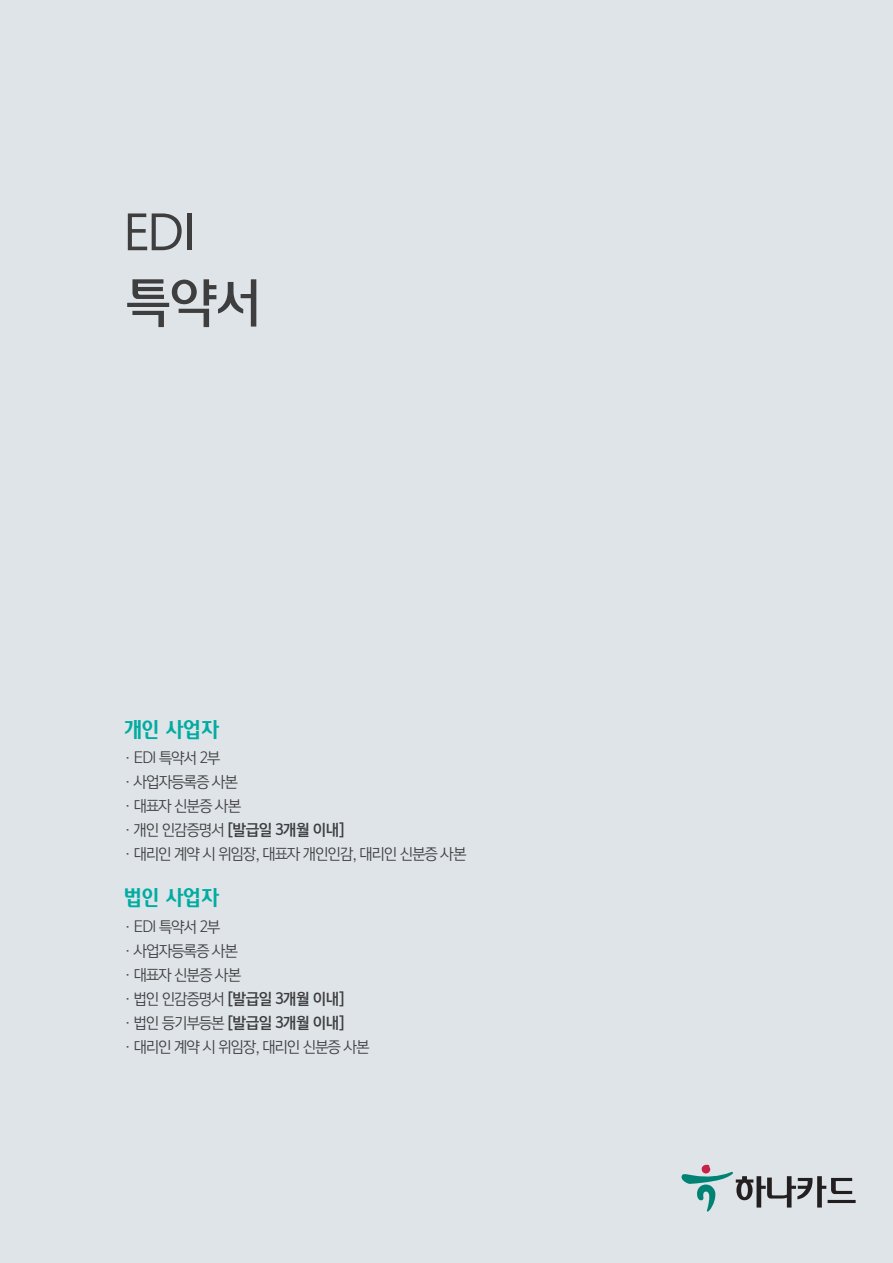
<style>
.page{position:relative;width:893px;height:1263px;background:#dfe4e8}
.page>*{position:absolute;margin:0;border:0;box-sizing:border-box;transform-origin:0 0}
.t1{font:52.5px "Hana L";color:#3e3e3f}
.t2{font:52.5px "Hana M";color:#3e3e3f}
.t3{font:21px "Hana 2 B";letter-spacing:-.01em;color:#00aca2;scale:.95 1}
.t4{font:15px/24px "Hana Gothic Pro 745";letter-spacing:-.05em;color:#3e3e3f;scale:.96 1}
.t5{font:15px/24px "Hana Gothic Pro 775";letter-spacing:-.05em;color:#3e3e3f;scale:.96 1}
.s1{font-family:"Hana Gothic Pro 745"}
</style>
<div class="page">
<svg style="left:681px;top:1165px;width:175px;height:47px"></svg>
<h1 class="t1" style="left:125px;top:198px;width:72px">EDI</h1>
<h1 class="t2" style="left:125px;top:267px;width:140px">특약서</h1>
<h2 class="t3" style="left:125px;top:716px;width:101px">개인 사업자</h2>
<p class="t4" style="left:125px;top:746px;width:123px">· EDI 특약서 2부<br>· 사업자등록증 사본 · 대표자 신분증 사본</p>
<p class="t5" style="left:125px;top:818px;width:231px"><span class="s1">· 개인 인감증명서</span> [발급일 3개월 이내]</p>
<p class="t4" style="left:125px;top:842px;width:358px">· 대리인 계약 시 위임장, 대표자 개인인감, 대리인 신분증 사본</p>
<h2 class="t3" style="left:125px;top:884px;width:101px">법인 사업자</h2>
<p class="t4" style="left:125px;top:914px;width:123px">· EDI 특약서 2부<br>· 사업자등록증 사본 · 대표자 신분증 사본</p>
<p class="t5" style="left:125px;top:986px;width:231px"><span class="s1">· 법인 인감증명서</span> [발급일 3개월 이내] <span class="s1">· 법인 등기부등본</span> [발급일 3개월 이내]</p>
<p class="t4" style="left:125px;top:1034px;width:257px">· 대리인 계약 시 위임장, 대리인 신분증 사본</p>
</div>
